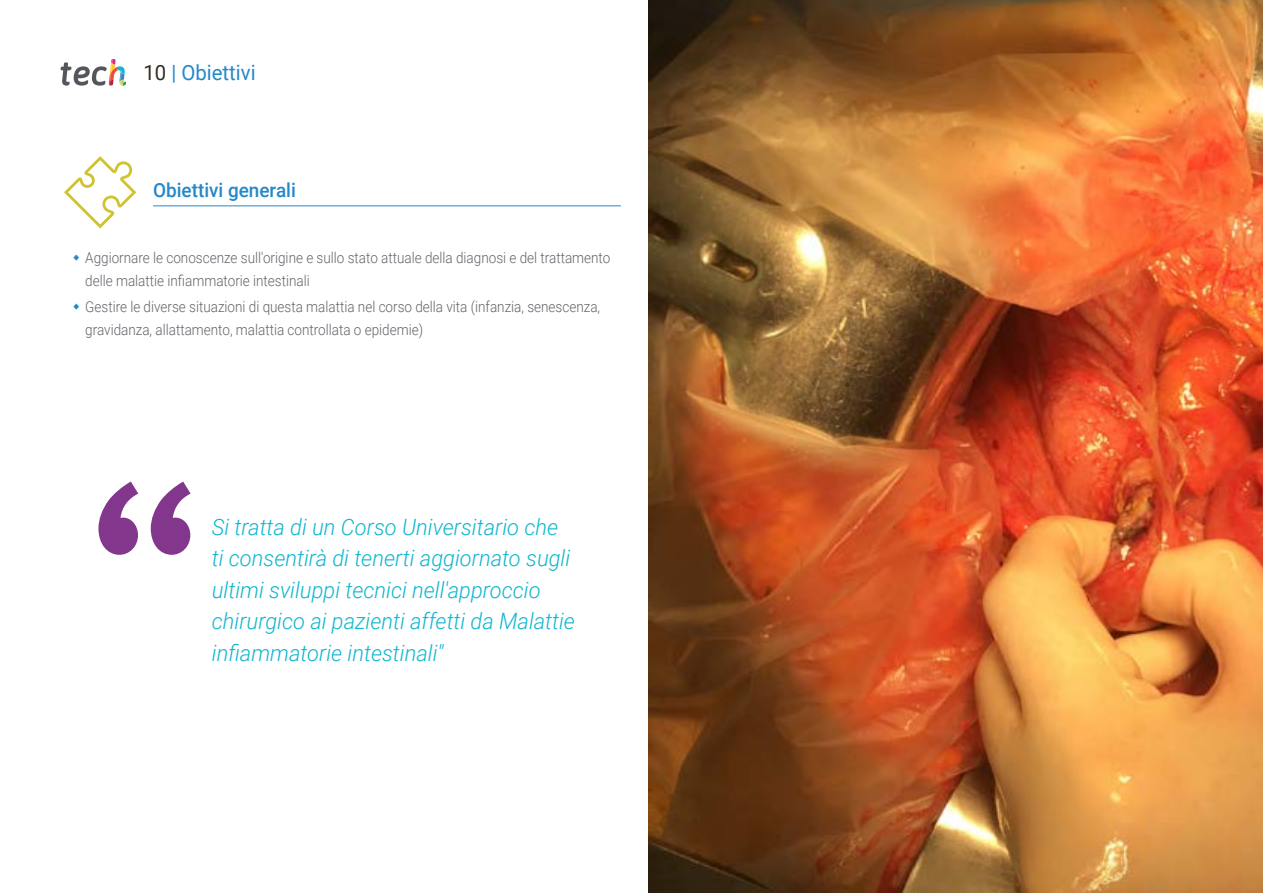
<style>
.page{position:relative;width:1263px;height:893px;background:#fff}
.page>*{position:absolute;margin:0;border:0;box-sizing:border-box;transform-origin:0 0}
.t1{font:italic 300 22.5px/31.5px "Roboto";color:#0fb6cf}
.t2{font:21px "Roboto";color:#2488c9}
.t3{font:500 19.5px "Roboto";color:#2488c9}
.t4{font:300 15px/22.5px "Roboto";color:#61646a;scale:.9 1}
.s1{color:#312e20}
</style>
<div class="page">
<hr style="left:153px;top:205px;width:468px;height:1px;background:#2488c9">
<svg style="left:64px;top:156px;width:72px;height:72px"></svg>
<img style="left:648px;top:0;width:615px;height:893px">
<svg style="left:61px;top:59px;width:65px;height:27px"></svg>
<svg style="left:98px;top:482px;width:93px;height:73px"></svg>
<h2 class="t2" style="left:144px;top:57px;width:114px"><span class="s1">10</span> | Obiettivi</h2>
<h3 class="t3" style="left:153px;top:177px;width:144px">Obiettivi generali</h3>
<p class="t4" style="left:85px;top:246px;width:585px">Aggiornare le conoscenze sull'origine e sullo stato attuale della diagnosi e del trattamento delle malattie infiammatorie intestinali</p>
<p class="t4" style="left:85px;top:295px;width:573px">Gestire le diverse situazioni di questa malattia nel corso della vita (infanzia, senescenza, gravidanza, allattamento, malattia controllata o epidemie)</p>
<h1 class="t1" style="left:212px;top:510px;width:365px">Si tratta di un Corso Universitario che ti consentirà di tenerti aggiornato sugli ultimi sviluppi tecnici nell'approccio chirurgico ai pazienti affetti da Malattie infiammatorie intestinali"</h1>
</div>
